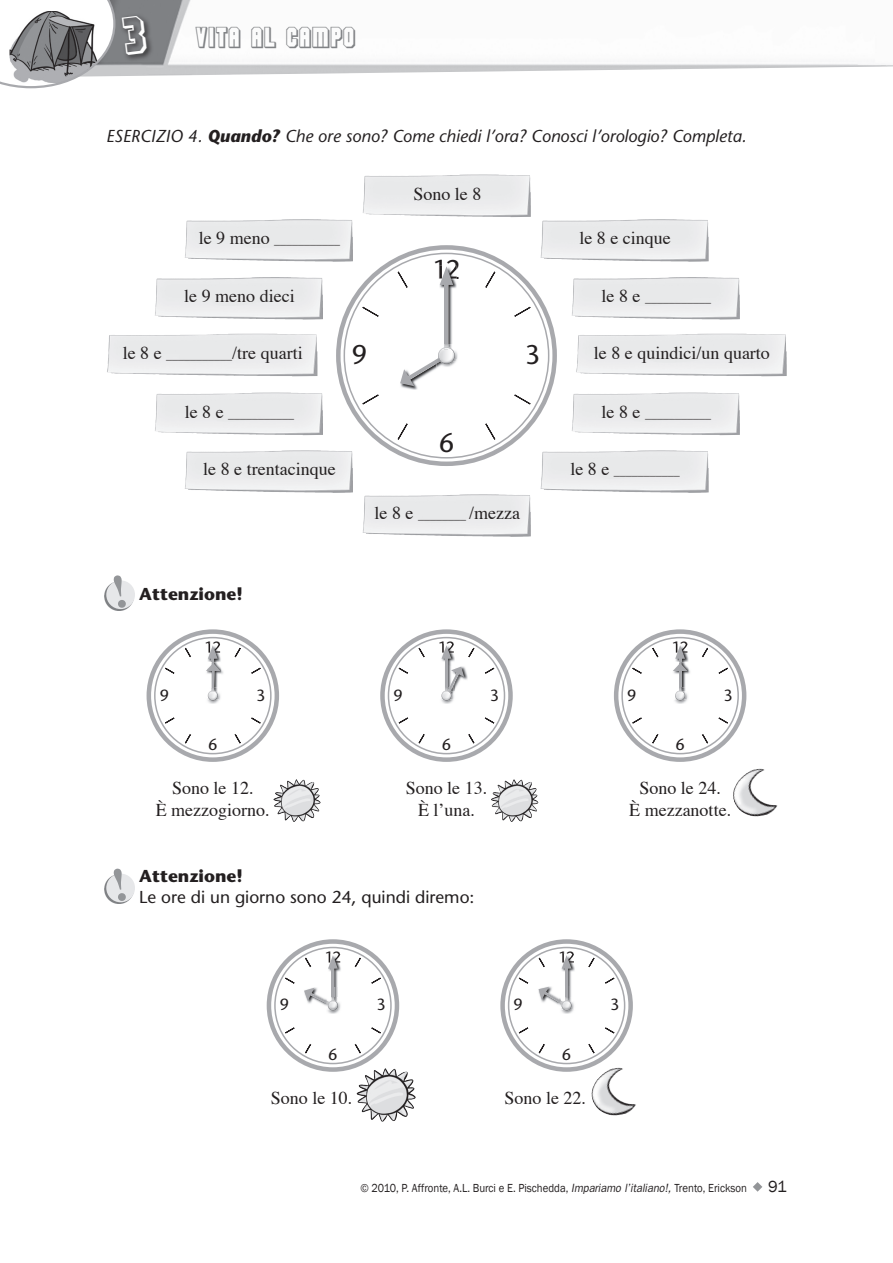
<style>
.page{position:relative;width:893px;height:1263px;background:#fff}
.page>*{position:absolute;margin:0;border:0;box-sizing:border-box;transform-origin:0 0}
.t1{font:27px "Stone Sans";color:#231f20}
.t2{font:19.5px "Flashbackversion 3";color:#808285}
.t3{font:18px/21.3px "Times";color:#231f20;text-align:center}
.t4{font:italic 17.25px "Stone Sans";color:#231f20}
.t5{font:17.25px "Stone Sans";color:#231f20}
.t6{font:700 17.25px "Stone Sans";color:#231f20}
.t7{font:16.5px "Franklin Gothic";color:#231f20}
.t8{font:16.2px "Stone Sans";letter-spacing:-.125em;color:#231f20}
.t9{font:12px "Times";color:#231f20}
.t10{font:12px "Franklin Gothic";color:#231f20;scale:.9 1}
.s1{font-weight:700}
.s2{font-size:18px}
.s3{font-size:12px}
.s4{font-style:italic}
</style>
<div class="page">
<img style="left:116px;top:0;width:777px;height:76px">
<img style="left:119px;top:13px;width:34px;height:48px">
<svg style="left:753px;top:1182px;width:9px;height:10px"></svg>
<img style="left:105px;top:876px;width:29px;height:28px">
<div style="left:106px;top:873px;width:29px;height:29px;background:#e6e7e9;border-radius:50%"></div>
<svg style="left:114px;top:868px;width:12px;height:33px"></svg>
<img style="left:105px;top:583px;width:29px;height:27px">
<div style="left:106px;top:580px;width:29px;height:29px;background:#e6e7e9;border-radius:50%"></div>
<svg style="left:114px;top:575px;width:12px;height:33px"></svg>
<img style="left:185px;top:219px;width:168px;height:43px">
<img style="left:362px;top:175px;width:169px;height:42px">
<img style="left:541px;top:219px;width:168px;height:43px">
<img style="left:572px;top:277px;width:168px;height:43px">
<img style="left:155px;top:277px;width:168px;height:43px">
<img style="left:572px;top:393px;width:168px;height:42px">
<img style="left:155px;top:393px;width:168px;height:42px">
<img style="left:540px;top:450px;width:169px;height:43px">
<img style="left:185px;top:450px;width:168px;height:43px">
<img style="left:362px;top:494px;width:169px;height:43px">
<img style="left:576px;top:334px;width:211px;height:42px">
<img style="left:107px;top:334px;width:210px;height:42px">
<svg style="left:336px;top:245px;width:221px;height:221px"></svg>
<svg style="left:344px;top:253px;width:205px;height:205px"></svg>
<svg style="left:267px;top:939px;width:132px;height:133px"></svg>
<svg style="left:618px;top:634px;width:124px;height:123px"></svg>
<div style="left:614px;top:629px;width:132px;height:133px;border:4px solid #a8a9ad;border-radius:50%"></div>
<div style="left:621px;top:637px;width:118px;height:117px;border:2px solid #a8a9ad;border-radius:50%"></div>
<div style="left:624px;top:688px;width:15px;height:13px;background:#fff"></div>
<div style="left:670px;top:640px;width:20px;height:13px;background:#fff"></div>
<div style="left:670px;top:738px;width:20px;height:13px;background:#fff"></div>
<svg style="left:625px;top:641px;width:110px;height:109px"></svg>
<svg style="left:147px;top:629px;width:132px;height:133px"></svg>
<svg style="left:500px;top:939px;width:133px;height:133px"></svg>
<svg style="left:380px;top:629px;width:133px;height:133px"></svg>
<img style="left:592px;top:1068px;width:44px;height:47px">
<img style="left:733px;top:769px;width:45px;height:47px">
<img style="left:356px;top:1068px;width:29px;height:34px">
<img style="left:491px;top:779px;width:23px;height:30px">
<img style="left:273px;top:780px;width:23px;height:29px">
<svg style="left:0;top:0;width:116px;height:88px"></svg>
<svg style="left:122px;top:15px;width:25px;height:40px"></svg>
<p class="t2" style="left:196px;top:27px;width:162px">VITA AL CAMPO</p>
<p class="t4" style="left:106px;top:126px;width:642px">ESERCIZIO 4. <span class="s1">Quando?</span> Che ore sono? Come chiedi l’ora? Conosci l’orologio? Completa.</p>
<p class="t9" style="left:199px;top:233px;width:143px"><span class="s2">le 9 meno</span> ___________</p>
<p class="t3" style="left:413px;top:184px;width:70px">Sono le 8</p>
<h1 class="t1" style="left:433px;top:253px;width:29px">12</h1>
<p class="t3" style="left:579px;top:229px;width:93px">le 8 e cinque</p>
<p class="t3" style="left:184px;top:286px;width:112px">le 9 meno dieci</p>
<p class="t9" style="left:602px;top:290px;width:111px"><span class="s2">le 8 e</span> ___________</p>
<p class="t3" style="left:123px;top:343px;width:181px">le 8 e <span class="s3">___________</span>/tre quarti</p>
<h1 class="t1" style="left:352px;top:338px;width:17px">9</h1>
<p class="t3" style="left:594px;top:343px;width:177px">le 8 e quindici/un quarto</p>
<h1 class="t1" style="left:525px;top:338px;width:17px">3</h1>
<p class="t9" style="left:185px;top:406px;width:111px"><span class="s2">le 8 e</span> ___________</p>
<p class="t9" style="left:602px;top:406px;width:111px"><span class="s2">le 8 e</span> ___________</p>
<h1 class="t1" style="left:439px;top:427px;width:17px">6</h1>
<p class="t3" style="left:203px;top:460px;width:134px">le 8 e trentacinque</p>
<p class="t9" style="left:570px;top:464px;width:111px"><span class="s2">le 8 e</span> ___________</p>
<p class="t3" style="left:375px;top:504px;width:147px">le 8 e <span class="s3">________</span> /mezza</p>
<p class="t6" style="left:139px;top:584px;width:105px">Attenzione!</p>
<p class="t8" style="left:205px;top:637px;width:18px">12</p>
<p class="t8" style="left:438px;top:637px;width:18px">12</p>
<p class="t8" style="left:672px;top:637px;width:18px">12</p>
<p class="t8" style="left:160px;top:685px;width:11px">9</p>
<p class="t8" style="left:723px;top:685px;width:11px">3</p>
<p class="t8" style="left:256px;top:685px;width:11px">3</p>
<p class="t8" style="left:393px;top:685px;width:11px">9</p>
<p class="t8" style="left:490px;top:685px;width:11px">3</p>
<p class="t8" style="left:627px;top:685px;width:11px">9</p>
<p class="t8" style="left:208px;top:735px;width:11px">6</p>
<p class="t8" style="left:442px;top:735px;width:11px">6</p>
<p class="t8" style="left:675px;top:735px;width:11px">6</p>
<p class="t3" style="left:156px;top:779px;width:115px">Sono le 12.<br>È mezzogiorno.</p>
<p class="t3" style="left:406px;top:779px;width:83px">Sono le 13.<br>È l’una.</p>
<p class="t3" style="left:629px;top:779px;width:103px">Sono le 24.<br>È mezzanotte.</p>
<p class="t6" style="left:139px;top:865px;width:105px">Attenzione!</p>
<p class="t5" style="left:139px;top:886px;width:337px">Le ore di un giorno sono 24, quindi diremo:</p>
<p class="t8" style="left:325px;top:947px;width:18px">12</p>
<p class="t8" style="left:558px;top:947px;width:18px">12</p>
<p class="t8" style="left:280px;top:995px;width:11px">9</p>
<p class="t8" style="left:376px;top:995px;width:11px">3</p>
<p class="t8" style="left:513px;top:995px;width:11px">9</p>
<p class="t8" style="left:610px;top:995px;width:11px">3</p>
<p class="t8" style="left:328px;top:1045px;width:11px">6</p>
<p class="t8" style="left:562px;top:1045px;width:11px">6</p>
<p class="t3" style="left:271px;top:1088px;width:83px">Sono le 10.</p>
<p class="t3" style="left:505px;top:1088px;width:83px">Sono le 22.</p>
<p class="t10" style="left:361px;top:1180px;width:431px">© 2010, P. Affronte, A.L. Burci e E. Pischedda, <span class="s4">Impariamo l’italiano!,</span> Trento, Erickson</p>
<p class="t7" style="left:768px;top:1176px;width:20px">91</p>
</div>
